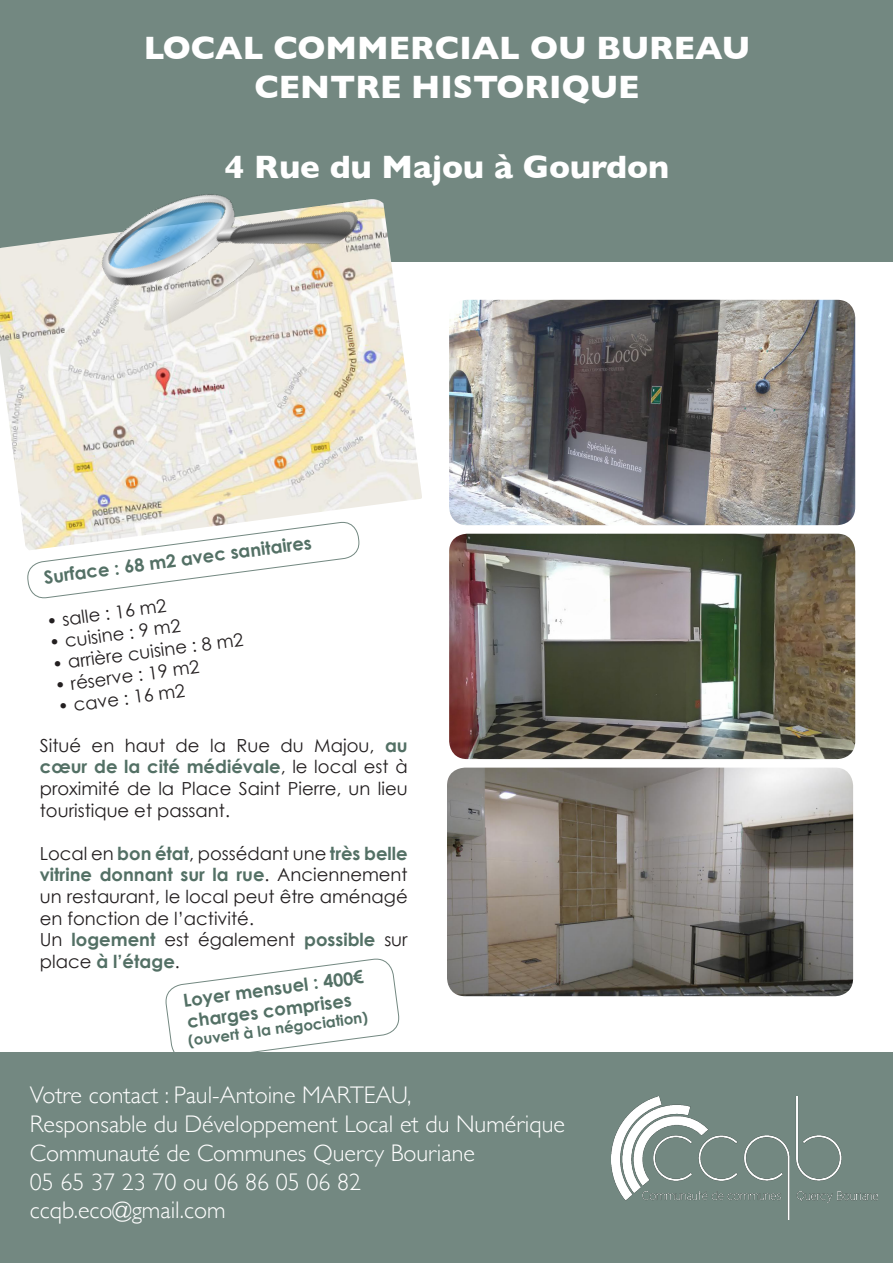
<style>
.page{position:relative;width:893px;height:1263px;background:#fff}
.page>*{position:absolute;margin:0;border:0;box-sizing:border-box;transform-origin:0 0}
.t1{font:700 33px "Gill Sans";color:#fff}
.t2{font:300 24px "Gill Sans";color:#fff}
.t3{font:18px/21.6px "Century Gothic";color:#231f20;text-align:justify}
.t4{font:700 18px/21.6px "Century Gothic";color:#537065}
.t5{font:700 15px "Century Gothic";color:#537065}
.s1{font-weight:700;color:#537065}
.s2{font-weight:400;color:#231f20}
</style>
<div class="page">
<img style="left:449px;top:534px;width:406px;height:225px">
<img style="left:449px;top:300px;width:406px;height:225px">
<img style="left:447px;top:768px;width:406px;height:228px">
<div style="left:0;top:0;width:893px;height:261px;background:#738881"></div>
<img style="left:0;top:199px;width:422px;height:347px">
<svg style="left:26px;top:520px;width:335px;height:79px"></svg>
<img style="left:91px;top:194px;width:274px;height:166px">
<svg style="left:165px;top:958px;width:235px;height:94px"></svg>
<div style="left:0;top:1052px;width:893px;height:211px;background:#738881"></div>
<img style="left:611px;top:1096px;width:266px;height:123px">
<p class="t1" style="left:144px;top:21px;width:608px">LOCAL COMMERCIAL OU BUREAU</p>
<p class="t1" style="left:254px;top:61px;width:387px">CENTRE HISTORIQUE</p>
<p class="t1" style="left:225px;top:140px;width:446px">4 Rue du Majou à Gourdon</p>
<p class="t4" style="left:42px;top:565px;width:271px;rotate:-7deg">Surface : 68 m2 avec sanitaires</p>
<p class="t3" style="left:45px;top:610px;width:122px;rotate:-7deg">• salle : 16 m2</p>
<p class="t3" style="left:48px;top:631px;width:134px;rotate:-7deg">• cuisine : 9 m2</p>
<p class="t3" style="left:51px;top:652px;width:194px;rotate:-7deg">• arrière cuisine : 8 m2</p>
<p class="t3" style="left:54px;top:674px;width:147px;rotate:-7deg">• réserve : 19 m2</p>
<p class="t3" style="left:56px;top:695px;width:130px;rotate:-7deg">• cave : 16 m2</p>
<p class="t3" style="left:40px;top:734px;width:369px">Situé en haut de la Rue du Majou, <span class="s1">au cœur de la cité médiévale</span>, le local est à proximité de la Place Saint Pierre, un lieu touristique et passant.</p>
<p class="t3" style="left:40px;top:842px;width:369px">Local en <span class="s1">bon état</span>, possédant une <span class="s1">très belle vitrine donnant sur la rue</span>. Anciennement un restaurant, le local peut être aménagé en fonction de l’activité.</p>
<p class="t4" style="left:40px;top:928px;width:369px"><span class="s2">Un</span> logement <span class="s2">est également</span> possible <span class="s2">sur place</span> à l’étage<span class="s2">.</span></p>
<p class="t4" style="left:182px;top:988px;width:183px;rotate:-7deg">Loyer mensuel : 400€</p>
<p class="t4" style="left:186px;top:1009px;width:167px;rotate:-7deg">charges comprises</p>
<p class="t5" style="left:187px;top:1032px;width:183px;rotate:-8deg">(ouvert à la négociation)</p>
<p class="t2" style="left:30px;top:1076px;width:383px">Votre contact : Paul-Antoine MARTEAU,</p>
<p class="t2" style="left:30px;top:1105px;width:537px">Responsable du Développement Local et du Numérique</p>
<p class="t2" style="left:30px;top:1134px;width:447px">Communauté de Communes Quercy Bouriane</p>
<p class="t2" style="left:30px;top:1163px;width:333px">05 65 37 23 70 ou 06 86 05 06 82</p>
<p class="t2" style="left:30px;top:1191px;width:197px">ccqb.eco@gmail.com</p>
</div>
